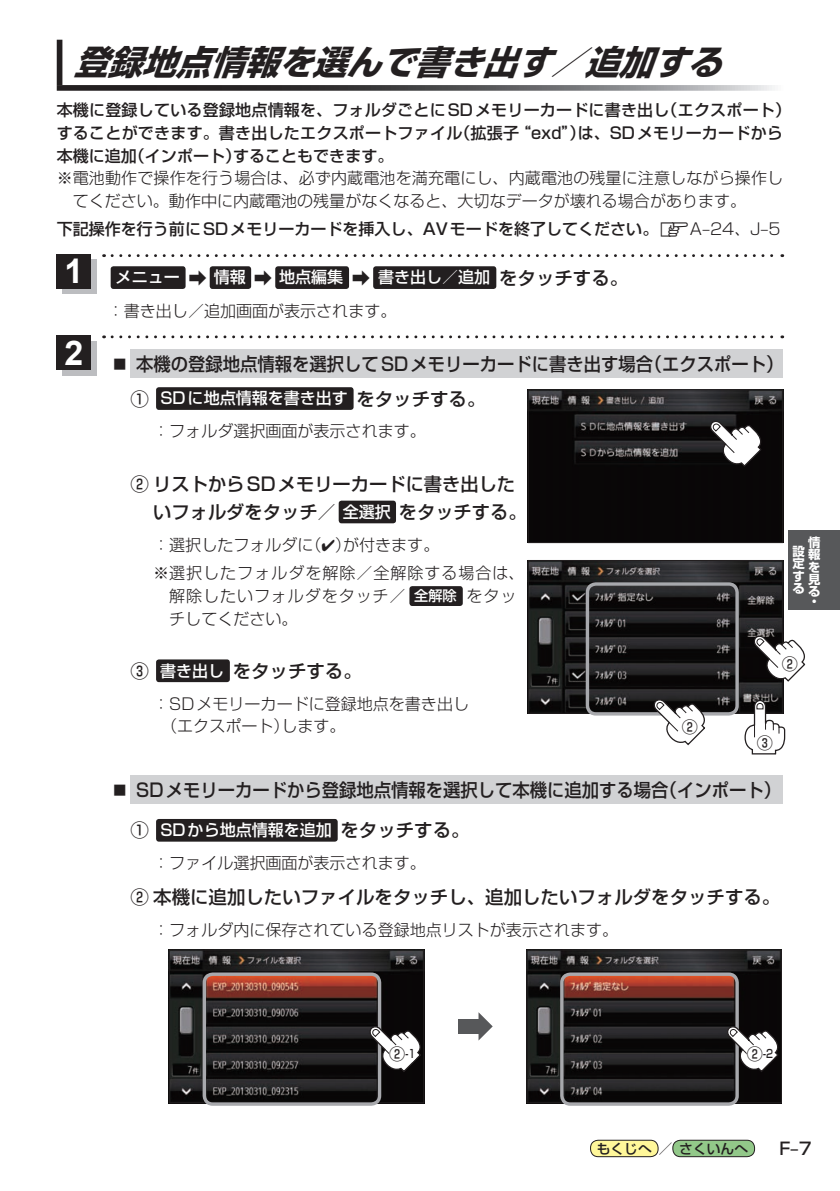
<style>
.page{position:relative;width:840px;height:1191px;background:#fff}
.page>*{position:absolute;margin:0;border:0;box-sizing:border-box;transform-origin:0 0}
.t1{font:italic 700 34px "Shin Go Pro";color:#231f20}
.t2{font:700 34px "Arial";color:#fff}
.t3{font:500 18.4px/28.4px "Shin Go Pro";color:#231f20}
.t4{font:500 18.4px "Shin Go Pro";color:#231f20;scale:.94 1}
.t5{font:500 17px "Shin Go Pro";color:#231f20}
.t6{font:300 16px/33px "Shin Go Pro";color:#231f20}
.t7{font:500 16px/22.6px "Shin Go Pro";letter-spacing:.01em;color:#231f20}
.t8{font:300 16px/28.4px "Shin Go Pro";letter-spacing:.06em;color:#231f20}
.t9{font:300 16px/22.6px "Shin Go Pro";letter-spacing:.055em;color:#231f20}
.t10{font:500 13.8px "Shin Go Pro";color:#231f20}
.t11{font:700 12.4px/12.4px "Shin Go Pro";color:#fff;text-align:justify}
.t12{font:500 11.4px "Shin Go Pro";color:#231f20;scale:.8 1}
.s1{font-family:"MC1";font-weight:400;font-size:14.2px}
.s2{font-weight:300}
.s3{font-weight:500;color:#fff}
.s4{font-weight:500;font-size:18.4px}
.s5{font-size:18.4px}
.s6{font-size:12.8px}
.s7{font-size:16px;color:#fff}
.s8{font-weight:500;font-size:14.2px;color:#fff}
.s9{font-size:16px}
.s10{font-size:14.2px}
</style>
<div class="page">
<div style="left:788px;top:530px;width:51px;height:79px;background:#57585a"></div>
<div style="left:590px;top:1140px;width:67px;height:16px;background:#fff79a;border-radius:8px"></div>
<div style="left:590px;top:1140px;width:68px;height:17px;border:1px solid #231f20;border-radius:8px"></div>
<div style="left:672px;top:1140px;width:82px;height:16px;background:#92c889;border-radius:8px"></div>
<div style="left:672px;top:1140px;width:82px;height:17px;border:1px solid #231f20;border-radius:8px"></div>
<div style="left:57px;top:40px;width:5px;height:45px;background:#231f20"></div>
<svg style="left:57px;top:85px;width:718px;height:6px;background:#616162"></svg>
<img style="left:529px;top:562px;width:251px;height:149px">
<div style="left:527px;top:560px;width:255px;height:153px;border:1px solid #231f20"></div>
<div style="left:585px;top:582px;width:153px;height:133px;border:3px solid #a8a9ad;border-radius:9px"></div>
<div style="left:111px;top:266px;width:74px;height:23px;background:#231f20;border-radius:3px"></div>
<div style="left:209px;top:266px;width:42px;height:23px;background:#231f20;border-radius:3px"></div>
<div style="left:275px;top:266px;width:74px;height:23px;background:#231f20;border-radius:3px"></div>
<div style="left:373px;top:266px;width:123px;height:23px;background:#231f20;border-radius:3px"></div>
<svg style="left:112px;top:254px;width:670px;height:3px"></svg>
<div style="left:62px;top:260px;width:34px;height:34px;background:#bcbdc0"></div>
<div style="left:57px;top:254px;width:34px;height:34px;background:#231f20"></div>
<div style="left:130px;top:350px;width:652px;height:28px;background:#d1d2d4"></div>
<img style="left:529px;top:391px;width:251px;height:150px">
<div style="left:527px;top:389px;width:255px;height:154px;border:1px solid #231f20"></div>
<div style="left:156px;top:387px;width:197px;height:23px;background:#231f20;border-radius:3px"></div>
<div style="left:338px;top:500px;width:58px;height:23px;background:#231f20;border-radius:3px"></div>
<div style="left:409px;top:586px;width:53px;height:20px;background:#231f20;border-radius:3px"></div>
<div style="left:156px;top:659px;width:74px;height:23px;background:#231f20;border-radius:3px"></div>
<svg style="left:708px;top:419px;width:54px;height:49px"></svg>
<svg style="left:112px;top:335px;width:670px;height:3px"></svg>
<div style="left:62px;top:341px;width:34px;height:34px;background:#bcbdc0"></div>
<div style="left:57px;top:335px;width:34px;height:34px;background:#231f20"></div>
<svg style="left:743px;top:699px;width:42px;height:56px"></svg>
<svg style="left:651px;top:697px;width:55px;height:49px"></svg>
<svg style="left:751px;top:634px;width:55px;height:48px"></svg>
<div style="left:130px;top:775px;width:652px;height:29px;background:#d1d2d4"></div>
<div style="left:156px;top:819px;width:181px;height:22px;background:#231f20;border-radius:3px"></div>
<img style="left:528px;top:951px;width:251px;height:150px">
<div style="left:526px;top:949px;width:255px;height:154px;border:1px solid #231f20"></div>
<img style="left:171px;top:951px;width:251px;height:150px">
<div style="left:169px;top:949px;width:255px;height:154px;border:1px solid #231f20"></div>
<div style="left:457px;top:1019px;width:23px;height:14px;background:#57585a"></div>
<svg style="left:478px;top:1012px;width:14px;height:28px"></svg>
<div style="left:202px;top:972px;width:179px;height:133px;border:3px solid #a8a9ad;border-radius:9px"></div>
<div style="left:560px;top:972px;width:178px;height:133px;border:3px solid #a8a9ad;border-radius:9px"></div>
<svg style="left:367px;top:1024px;width:55px;height:49px"></svg>
<svg style="left:725px;top:1024px;width:54px;height:49px"></svg>
<h1 class="t1" style="left:74px;top:35px;width:665px">登録地点情報を選んで書き出す／追加する</h1>
<p class="t7" style="left:57px;top:97px;width:735px">本機に登録している登録地点情報を、フォルダごとにSDメモリーカードに書き出し（エクスポート）することができます。書き出したエクスポートファイル（拡張子“exd”）は、SDメモリーカードから本機に追加（インポート）することもできます。</p>
<p class="t6" style="left:73px;top:165px;width:711px;line-height:22.6px;text-indent:-16px">※電池動作で操作を行う場合は、必ず内蔵電池を満充電にし、内蔵電池の残量に注意しながら操作してください。動作中に内蔵電池の残量がなくなると、大切なデータが壊れる場合があります。</p>
<p class="t7" style="left:57px;top:216px;width:725px">下記操作を行う前にSDメモリーカードを挿入し、AVモードを終了してください。<span class="s1">z</span><span class="s2">A–24、J–5</span></p>
<h1 class="t2" style="left:64px;top:249px;width:20px">1</h1>
<h1 class="t2" style="left:64px;top:330px;width:20px">2</h1>
<p class="t6" style="left:108px;top:259px;width:521px;text-indent:8px"><span class="s3">メニュー</span> <span class="s4">➡</span> <span class="s3">情報</span> <span class="s4">➡</span> <span class="s3">地点編集</span> <span class="s5">➡</span> <span class="s3">書き出し／追加</span><span class="s4">をタッチする。</span>：書き出し／追加画面が表示されます。</p>
<p class="t4" style="left:113px;top:349px;width:713px"><span class="s6">■</span> 本機の登録地点情報を選択してSDメモリーカードに書き出す場合（エクスポート）</p>
<p class="t6" style="left:153px;top:380px;width:333px;text-indent:-23px"><span class="s4">①</span> <span class="s3">SDに地点情報を書き出す</span><span class="s4">をタッチする。</span>：フォルダ選択画面が表示されます。</p>
<p class="t3" style="left:153px;top:467px;width:375px;text-indent:-23px">② リストからSDメモリーカードに書き出したいフォルダをタッチ／<span class="s7">全選択</span>をタッチする。</p>
<p class="t8" style="left:153px;top:528px;width:372px">：選択したフォルダに（✔）が付きます。<br>※選択したフォルダを解除／全解除する場合は、</p>
<p class="t9" style="left:169px;top:582px;width:348px">解除したいフォルダをタッチ／ <span class="s8">全解除</span> をタッチしてください。</p>
<p class="t3" style="left:130px;top:654px;width:233px">③ <span class="s7">書き出し</span>をタッチする。</p>
<p class="t6" style="left:161px;top:690px;width:309px;line-height:22.6px;text-indent:-8px">：SDメモリーカードに登録地点を書き出し（エクスポート）します。</p>
<p class="t7" style="left:681px;top:714px;width:18px">②</p>
<p class="t7" style="left:756px;top:730px;width:18px">③</p>
<p class="t11" style="left:807px;top:534px;width:14px">情報を見る</p>
<p class="t11" style="left:807px;top:593px;width:9px">・</p>
<p class="t11" style="left:792px;top:544px;width:14px">設定する</p>
<p class="t7" style="left:781px;top:650px;width:18px">②</p>
<p class="t4" style="left:113px;top:775px;width:711px"><span class="s6">■</span> SDメモリーカードから登録地点情報を選択して本機に追加する場合（インポート）</p>
<p class="t6" style="left:153px;top:811px;width:318px;text-indent:-23px"><span class="s4">①</span> <span class="s3">SDから地点情報を追加</span><span class="s4">をタッチする。</span>：ファイル選択画面が表示されます。</p>
<p class="t3" style="left:130px;top:881px;width:651px">② 本機に追加したいファイルをタッチし、追加したいフォルダをタッチする。</p>
<p class="t6" style="left:153px;top:911px;width:466px">：フォルダ内に保存されている登録地点リストが表示されます。</p>
<p class="t12" style="left:389px;top:1044px;width:34px"><span class="s9">②</span>-1</p>
<p class="t12" style="left:746px;top:1044px;width:34px"><span class="s9">②</span>-2</p>
<p class="t10" style="left:596px;top:1137px;width:153px">もくじへ<span class="s10">／</span>さくいんへ</p>
<p class="t5" style="left:779px;top:1134px;width:34px">F–7</p>
</div>
